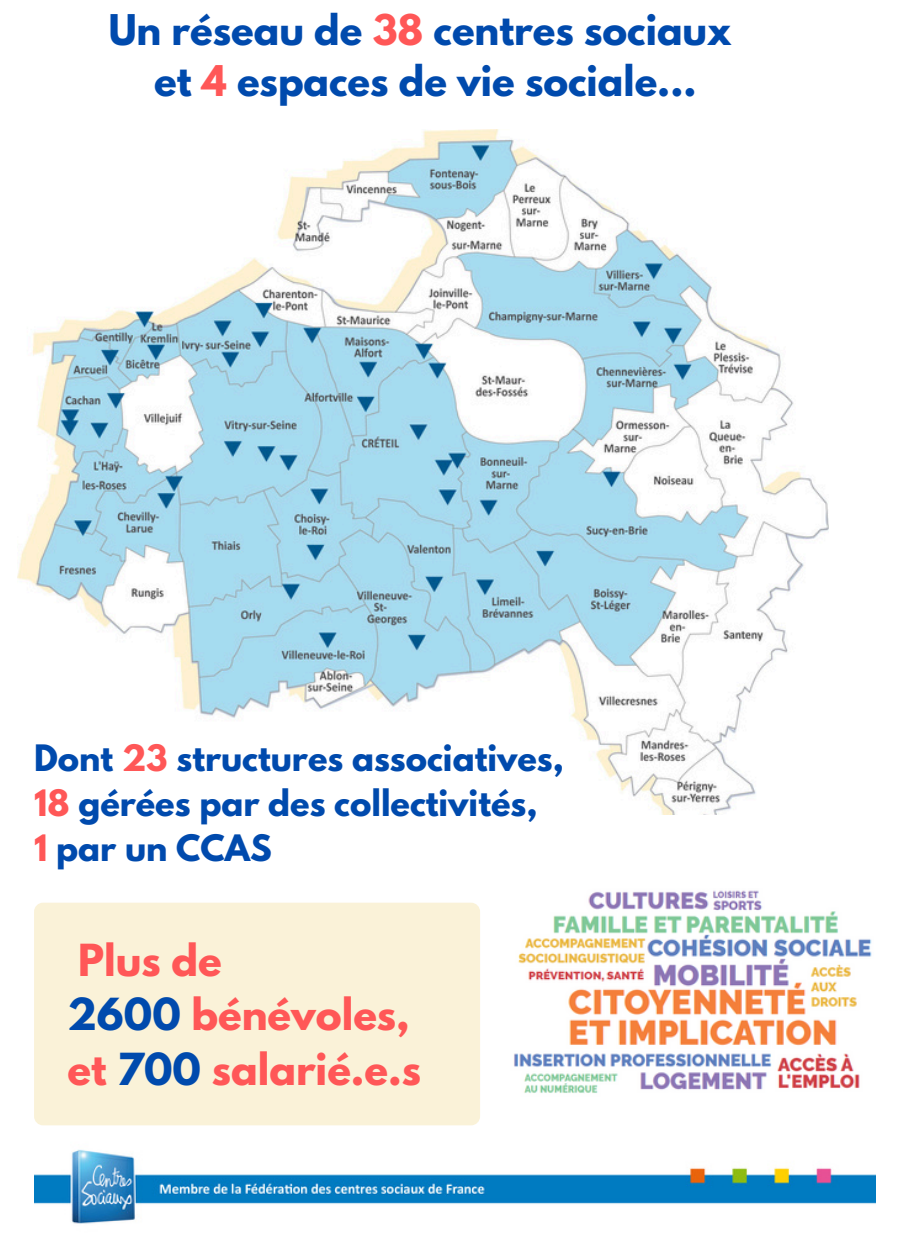
<style>
.page{position:relative;width:900px;height:1260px;background:#fff}
.page>*{position:absolute;margin:0;border:0;box-sizing:border-box;transform-origin:0 0}
.t1{font:700 39.25px/54.5px "League Spartan";color:#ff5757}
.t2{font:700 37.5px/50.5px "League Spartan";color:#004aad;text-align:center}
.t3{font:700 32.25px "League Spartan";color:#004aad}
.s1{color:#ff5757}
.s2{color:#004aad}
</style>
<div class="page">
<img style="left:34px;top:1149px;width:842px;height:75px">
<img style="left:17px;top:130px;width:812px;height:684px">
<img style="left:514px;top:890px;width:358px;height:203px">
<div style="left:34px;top:903px;width:446px;height:222px;background:#faf2d8;border-radius:9px"></div>
<p class="t2" style="left:109px;top:10px;width:624px">Un réseau de <span class="s1">38</span> centres sociaux et <span class="s1">4</span> espaces de vie sociale...</p>
<p class="t3" style="left:34px;top:742px;width:531px">Dont <span class="s1">23</span> structures associatives,</p>
<p class="t3" style="left:34px;top:787px;width:505px"><span class="s1">18</span> gérées par des collectivités,</p>
<h1 class="t3" style="left:34px;top:832px;width:239px"><span class="s1">1</span> par un CCAS</h1>
<p class="t1" style="left:68px;top:938px;width:355px">Plus de<br><span class="s2">2600</span> bénévoles, et <span class="s2">700</span> salarié.e.s</p>
</div>
